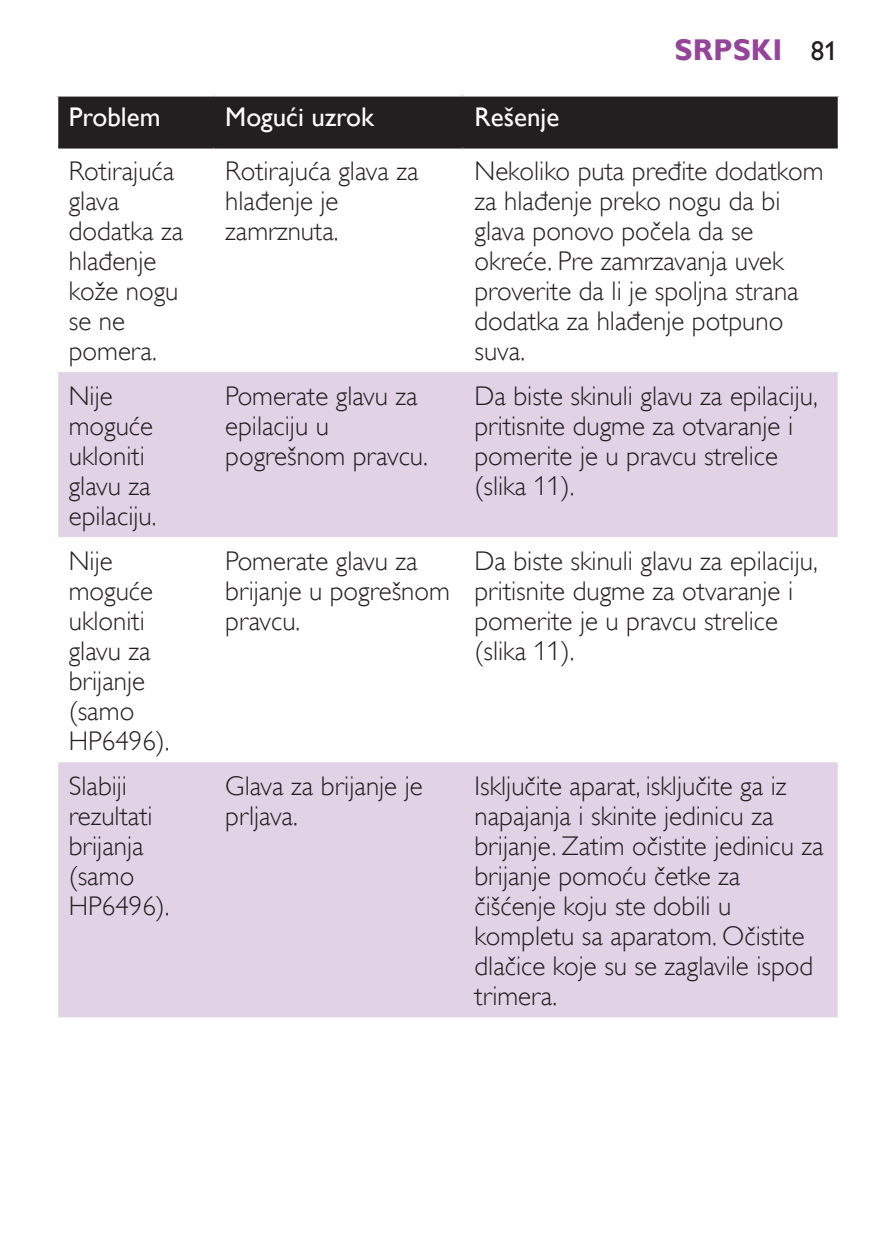
<style>
.page{position:relative;width:893px;height:1259px;background:#fff}
.page>*{position:absolute;margin:0;border:0;box-sizing:border-box;transform-origin:0 0}
.t1{font:700 30px "Gill Sans Alt One WGL";color:#944599}
.t2{font:27px/30px "Gill Sans Alt One WGL Light";color:#231f20}
.t3{font:27px "Gill Sans Alt One WGL";color:#fff}
.s1{font-weight:400;font-size:27px;color:#231f20}
</style>
<div class="page">
<div style="left:58px;top:97px;width:780px;height:49px;background:#231f20"></div>
<svg style="left:58px;top:372px;width:780px;height:645px;fill:#e2d2e6"></svg>
<hr style="left:58px;top:146px;width:155px;height:3px;background:#231f20">
<hr style="left:213px;top:146px;width:249px;height:3px;background:#231f20">
<hr style="left:462px;top:146px;width:376px;height:3px;background:#231f20">
<p class="t1" style="left:675px;top:29px;width:165px">Srpski <span class="s1">81</span></p>
<p class="t3" style="left:69px;top:98px;width:93px">Problem</p>
<p class="t3" style="left:225px;top:98px;width:150px">Mogući uzrok</p>
<p class="t3" style="left:474px;top:98px;width:86px">Rešenje</p>
<p class="t2" style="left:69px;top:156px;width:116px">Rotirajuća glava dodatka za hlađenje kože nogu se ne pomera.</p>
<p class="t2" style="left:225px;top:156px;width:195px">Rotirajuća glava za hlađenje je zamrznuta.</p>
<p class="t2" style="left:474px;top:156px;width:351px">Nekoliko puta pređite dodatkom za hlađenje preko nogu da bi glava ponovo počela da se okreće. Pre zamrzavanja uvek proverite da li je spoljna strana dodatka za hlađenje potpuno suva.</p>
<p class="t2" style="left:69px;top:381px;width:89px">Nije moguće ukloniti glavu za epilaciju.</p>
<p class="t2" style="left:225px;top:381px;width:204px">Pomerate glavu za epilaciju u pogrešnom pravcu.</p>
<p class="t2" style="left:474px;top:381px;width:345px">Da biste skinuli glavu za epilaciju, pritisnite dugme za otvaranje i pomerite je u pravcu strelice (slika 11).</p>
<p class="t2" style="left:69px;top:546px;width:102px">Nije moguće ukloniti glavu za brijanje (samo<br>HP6496).</p>
<p class="t2" style="left:225px;top:546px;width:226px">Pomerate glavu za brijanje u pogrešnom pravcu.</p>
<p class="t2" style="left:474px;top:546px;width:345px">Da biste skinuli glavu za epilaciju, pritisnite dugme za otvaranje i pomerite je u pravcu strelice (slika 11).</p>
<p class="t2" style="left:69px;top:771px;width:102px">Slabiji rezultati brijanja (samo<br>HP6496).</p>
<p class="t2" style="left:225px;top:771px;width:199px">Glava za brijanje je prljava.</p>
<p class="t2" style="left:474px;top:771px;width:351px">Isključite aparat, isključite ga iz napajanja i skinite jedinicu za brijanje. Zatim očistite jedinicu za brijanje pomoću četke za čišćenje koju ste dobili u kompletu sa aparatom. Očistite dlačice koje su se zaglavile ispod trimera.</p>
</div>
